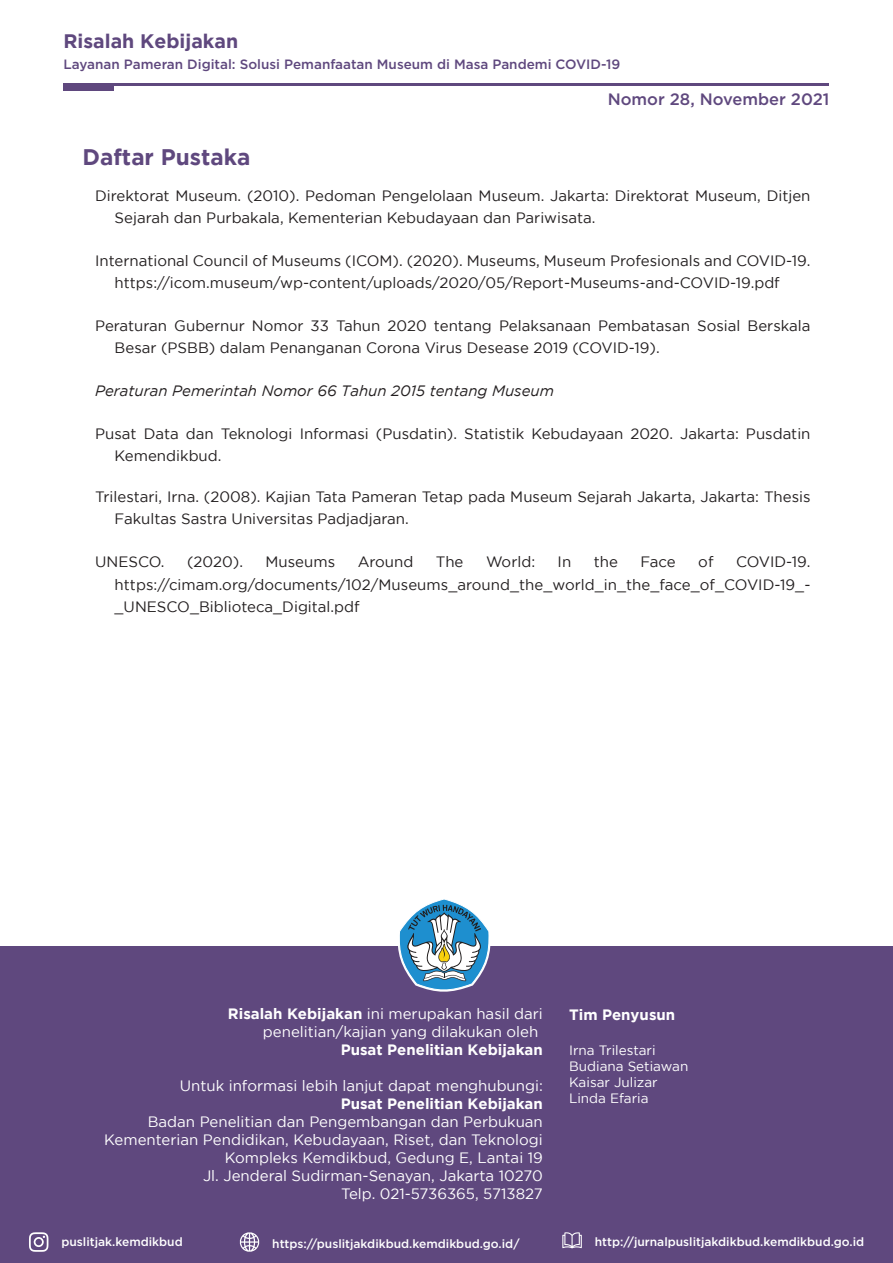
<style>
.page{position:relative;width:893px;height:1263px;background:#fff}
.page>*{position:absolute;margin:0;border:0;box-sizing:border-box;transform-origin:0 0}
.t1{font:700 22.5px "Gotham";color:#5f487e}
.t2{font:700 19.5px "Gotham";color:#5f487e}
.t3{font:500 16.5px "Gotham";color:#5f487e}
.t4{font:15px/22.5px "Gotham";color:#231f20}
.t5{font:15px/18px "Gotham";color:#fff}
.t6{font:700 15px "Gotham";color:#fff}
.t7{font:italic 15px "Gotham";color:#231f20}
.t8{font:500 13.5px "Gotham";color:#5f487e}
.t9{font:13.5px/16.2px "Gotham";color:#fff}
.t10{font:500 12px "Gotham";color:#fff}
.s1{font-weight:700}
</style>
<div class="page">
<div style="left:0;top:947px;width:893px;height:316px;background:#5f487e"></div>
<svg style="left:562px;top:1232px;width:20px;height:16px"></svg>
<svg style="left:239px;top:1232px;width:21px;height:20px"></svg>
<svg style="left:29px;top:1232px;width:19px;height:20px"></svg>
<svg style="left:397px;top:899px;width:95px;height:93px"></svg>
<hr style="left:64px;top:83px;width:765px;height:2px;background:#5f487e">
<div style="left:64px;top:85px;width:50px;height:6px;background:#5f487e"></div>
<h2 class="t2" style="left:64px;top:30px;width:176px">Risalah Kebijakan</h2>
<p class="t8" style="left:64px;top:56px;width:558px">Layanan Pameran Digital: Solusi Pemanfaatan Museum di Masa Pandemi COVID-19</p>
<h1 class="t1" style="left:82px;top:144px;width:169px">Daftar Pustaka</h1>
<p class="t3" style="left:608px;top:89px;width:223px">Nomor 28, November 2021</p>
<p class="t4" style="left:115px;top:184px;width:697px;text-indent:-20px">Direktorat Museum. (2010). Pedoman Pengelolaan Museum. Jakarta: Direktorat Museum, Ditjen<br>Sejarah dan Purbakala, Kementerian Kebudayaan dan Pariwisata.</p>
<p class="t4" style="left:115px;top:249px;width:697px;text-indent:-20px">International Council of Museums (ICOM). (2020). Museums, Museum Profesionals and COVID-19. https://icom.museum/wp-content/uploads/2020/05/Report-Museums-and-COVID-19.pdf</p>
<p class="t4" style="left:115px;top:314px;width:697px;text-indent:-20px">Peraturan Gubernur Nomor 33 Tahun 2020 tentang Pelaksanaan Pembatasan Sosial Berskala<br>Besar (PSBB) dalam Penanganan Corona Virus Desease 2019 (COVID-19).</p>
<p class="t7" style="left:95px;top:382px;width:460px">Peraturan Pemerintah Nomor 66 Tahun 2015 tentang Museum</p>
<p class="t4" style="left:115px;top:422px;width:697px;text-indent:-20px">Pusat Data dan Teknologi Informasi (Pusdatin). Statistik Kebudayaan 2020. Jakarta: Pusdatin<br>Kemendikbud.</p>
<p class="t4" style="left:115px;top:485px;width:697px;text-indent:-20px">Trilestari, Irna. (2008). Kajian Tata Pameran Tetap pada Museum Sejarah Jakarta, Jakarta: Thesis<br>Fakultas Sastra Universitas Padjadjaran.</p>
<p class="t4" style="left:95px;top:550px;width:71px">UNESCO.</p>
<p class="t4" style="left:187px;top:550px;width:57px">(2020).</p>
<p class="t4" style="left:266px;top:550px;width:71px">Museums</p>
<p class="t4" style="left:358px;top:550px;width:57px">Around</p>
<p class="t4" style="left:436px;top:550px;width:29px">The</p>
<p class="t4" style="left:486px;top:550px;width:51px">World:</p>
<p class="t4" style="left:558px;top:550px;width:15px">In</p>
<p class="t4" style="left:594px;top:550px;width:26px">the</p>
<p class="t4" style="left:640px;top:550px;width:37px">Face</p>
<p class="t4" style="left:698px;top:550px;width:17px">of</p>
<p class="t4" style="left:115px;top:550px;width:697px;text-align:justify;text-indent:621px">COVID-19. https://cimam.org/documents/102/Museums_around_the_world_in_the_face_of_COVID-19_- _UNESCO_Biblioteca_Digital.pdf</p>
<p class="t5" style="left:263px;top:1005px;width:281px;text-indent:-35px"><span class="s1">Risalah Kebijakan</span> ini merupakan hasil dari penelitian/kajian yang dilakukan oleh</p>
<p class="t6" style="left:341px;top:1041px;width:204px">Pusat Penelitian Kebijakan</p>
<p class="t5" style="left:180px;top:1077px;width:364px">Untuk informasi lebih lanjut dapat menghubungi:</p>
<p class="t6" style="left:341px;top:1095px;width:204px">Pusat Penelitian Kebijakan</p>
<p class="t5" style="left:104px;top:1113px;width:440px;text-align:right">Badan Penelitian dan Pengembangan dan Perbukuan Kementerian Pendidikan, Kebudayaan, Riset, dan Teknologi Kompleks Kemdikbud, Gedung E, Lantai 19<br>Jl. Jenderal Sudirman-Senayan, Jakarta 10270<br>Telp. 021-5736365, 5713827</p>
<p class="t6" style="left:569px;top:1006px;width:108px">Tim Penyusun</p>
<p class="t9" style="left:569px;top:1041px;width:121px">Irna Trilestari<br>Budiana Setiawan<br>Kaisar Julizar<br>Linda Efaria</p>
<p class="t10" style="left:61px;top:1234px;width:123px">puslitjak.kemdikbud</p>
<p class="t10" style="left:272px;top:1235px;width:249px">https://puslitjakdikbud.kemdikbud.go.id/</p>
<p class="t10" style="left:595px;top:1234px;width:271px">http://jurnalpuslitjakdikbud.kemdikbud.go.id</p>
</div>
